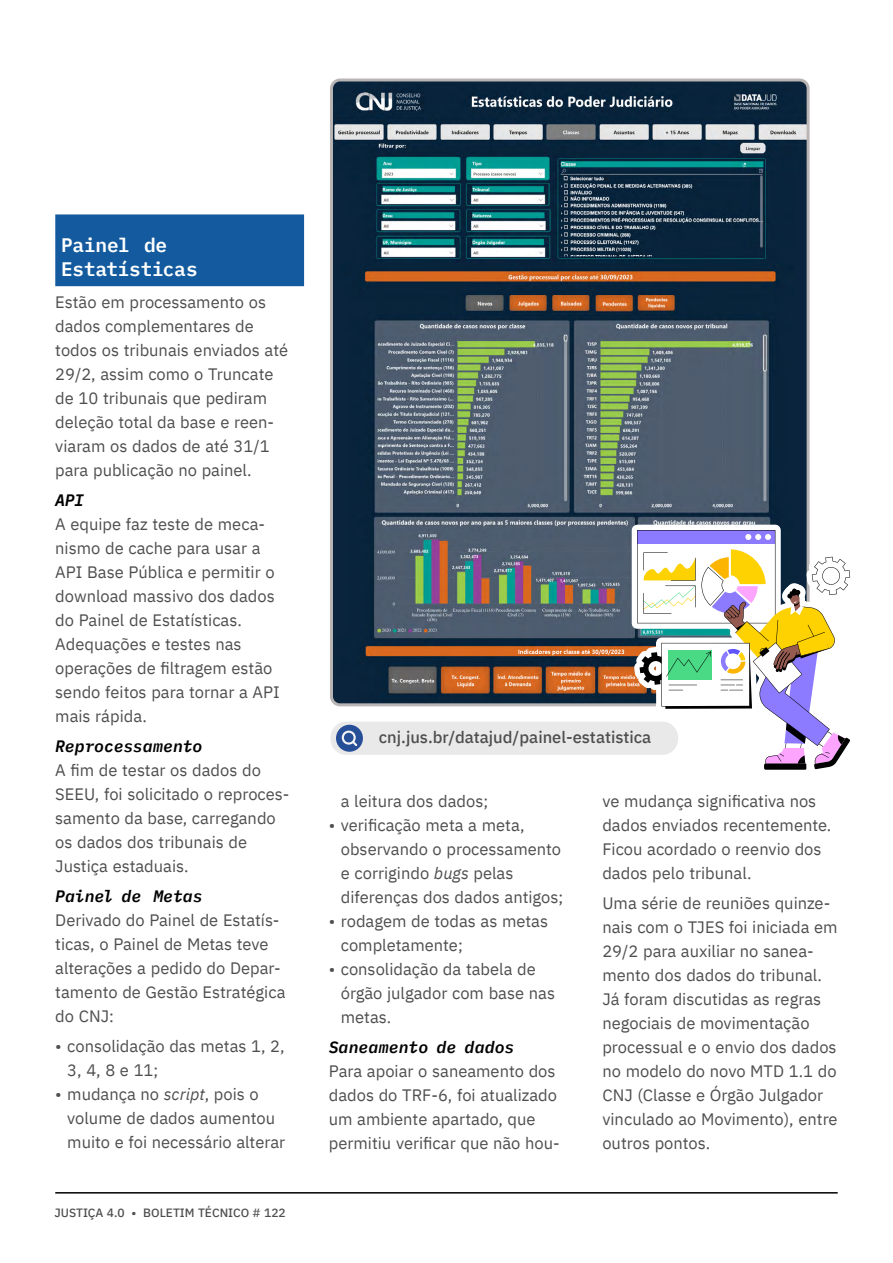
<style>
.page{position:relative;width:893px;height:1263px;background:#fff}
.page>*{position:absolute;margin:0;border:0;box-sizing:border-box;transform-origin:0 0}
.t1{font:600 19.5px/24px "IBM Plex Mono";letter-spacing:-.015em;color:#fff}
.t2{font:16.5px/24px "IBM Plex Sans";color:#4e4e4f}
.t3{font:italic 600 16.5px "IBM Plex Mono";letter-spacing:-.005em;color:#000}
.t4{font:500 16.5px "IBM Plex Sans";color:#4e4e4f}
.t5{font:500 12px "IBM Plex Sans";color:#4e4e4f}
.s1{font-style:italic}
</style>
<div class="page">
<hr style="left:55px;top:1192px;width:783px;height:1px;background:#000">
<div style="left:55px;top:214px;width:249px;height:72px;background:#135b9e"></div>
<img style="left:334px;top:82px;width:472px;height:620px">
<div style="left:330px;top:78px;width:480px;height:628px;border:3px solid #b9b5b5;border-radius:9px"></div>
<div style="left:329px;top:720px;width:351px;height:36px;background:#eae9e9;border-radius:17px"></div>
<div style="left:327px;top:719px;width:354px;height:39px;border:3px solid #fff;border-radius:17px"></div>
<div style="left:336px;top:725px;width:27px;height:27px;background:#264f97;border-radius:50%"></div>
<svg style="left:341px;top:730px;width:16px;height:16px"></svg>
<svg style="left:626px;top:524px;width:11px;height:234px"></svg>
<svg style="left:637px;top:524px;width:214px;height:246px"></svg>
<p class="t1" style="left:61px;top:232px;width:138px">Painel de<br>Estatísticas</p>
<p class="t2" style="left:55px;top:288px;width:234px">Estão em processamento os dados complementares de todos os tribunais enviados até<br>29/2, assim como o Truncate de 10 tribunais que pediram deleção total da base e reen&shy;viaram os dados de até 31/1 para publicação no painel.</p>
<p class="t3" style="left:55px;top:487px;width:30px">API</p>
<p class="t2" style="left:55px;top:511px;width:226px">A equipe faz teste de meca&shy;nismo de cache para usar a<br>API Base Pública e permitir o download massivo dos dados do Painel de Estatísticas.<br>Adequações e testes nas operações de filtragem estão sendo feitos para tornar a API mais rápida.</p>
<p class="t3" style="left:55px;top:733px;width:149px">Reprocessamento</p>
<p class="t2" style="left:55px;top:757px;width:236px">A fim de testar os dados do<br>SEEU, foi solicitado o reproces&shy;samento da base, carregando os dados dos tribunais de<br>Justiça estaduais.</p>
<p class="t3" style="left:55px;top:883px;width:149px">Painel de Metas</p>
<p class="t2" style="left:55px;top:907px;width:232px">Derivado do Painel de Estatís&shy;ticas, o Painel de Metas teve alterações a pedido do Depar&shy;tamento de Gestão Estratégica do CNJ:</p>
<p class="t2" style="left:67px;top:1033px;width:219px;text-indent:-12px">• consolidação das metas 1, 2,<br>3, 4, 8 e 11;</p>
<p class="t2" style="left:67px;top:1081px;width:220px;text-indent:-12px">• mudança no <span class="s1">script</span>, pois o volume de dados aumentou muito e foi necessário alterar</p>
<p class="t5" style="left:55px;top:1203px;width:233px">JUSTIÇA 4.0 • BOLETIM TÉCNICO # 122</p>
<p class="t4" style="left:379px;top:725px;width:274px">cnj.jus.br/datajud/painel-estatistica</p>
<p class="t2" style="left:341px;top:787px;width:149px">a leitura dos dados;</p>
<p class="t2" style="left:341px;top:812px;width:224px;text-indent:-12px">• verificação meta a meta, observando o processamento e corrigindo <span class="s1">bugs</span> pelas diferenças dos dados antigos;</p>
<p class="t2" style="left:341px;top:908px;width:209px;text-indent:-12px">• rodagem de todas as metas completamente;</p>
<p class="t2" style="left:341px;top:956px;width:216px;text-indent:-12px">• consolidação da tabela de órgão julgador com base nas metas.</p>
<p class="t3" style="left:329px;top:1034px;width:187px">Saneamento de dados</p>
<p class="t2" style="left:329px;top:1058px;width:232px">Para apoiar o saneamento dos dados do TRF-6, foi atualizado um ambiente apartado, que permitiu verificar que não hou-</p>
<p class="t2" style="left:602px;top:787px;width:230px">ve mudança significativa nos dados enviados recentemente.<br>Ficou acordado o reenvio dos dados pelo tribunal.</p>
<p class="t2" style="left:602px;top:889px;width:237px">Uma série de reuniões quinze&shy;nais com o TJES foi iniciada em<br>29/2 para auxiliar no sanea&shy;mento dos dados do tribunal.<br>Já foram discutidas as regras negociais de movimentação processual e o envio dos dados no modelo do novo MTD 1.1 do<br>CNJ (Classe e Órgão Julgador vinculado ao Movimento), entre outros pontos.</p>
</div>
